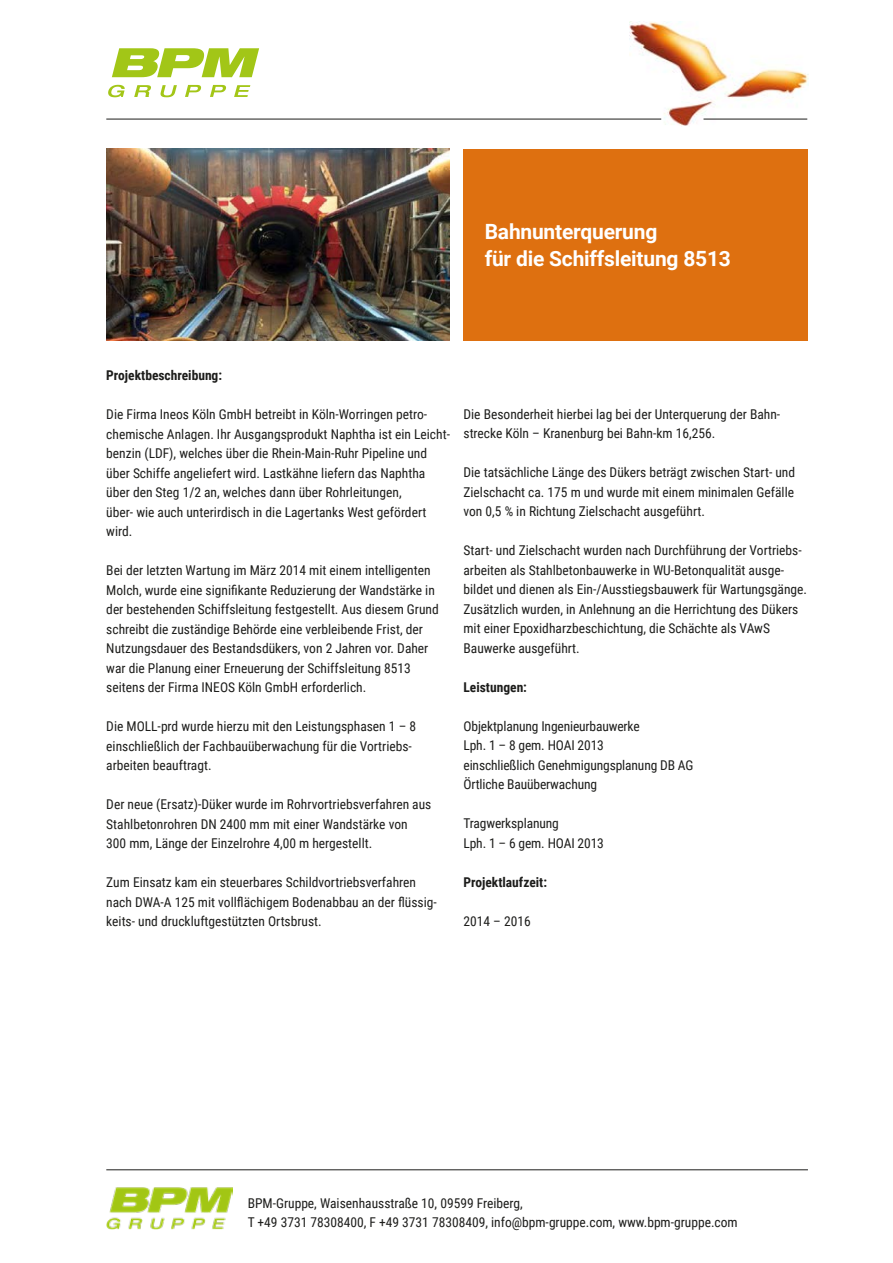
<style>
.page{position:relative;width:893px;height:1263px;background:#fff}
.page>*{position:absolute;margin:0;border:0;box-sizing:border-box;transform-origin:0 0}
.t1{font:700 21px/27px "Roboto";letter-spacing:-.01em;color:#fff}
.t2{font:13.5px/19.5px "Roboto Condensed";color:#1d1d1b}
.t3{font:700 13.5px "Roboto Condensed";color:#1d1d1b}
</style>
<div class="page">
<img style="left:629px;top:21px;width:179px;height:105px">
<svg style="left:112px;top:48px;width:147px;height:29px"></svg>
<svg style="left:108px;top:85px;width:17px;height:12px"></svg>
<svg style="left:160px;top:85px;width:17px;height:12px"></svg>
<svg style="left:134px;top:85px;width:17px;height:12px"></svg>
<svg style="left:210px;top:85px;width:16px;height:12px"></svg>
<svg style="left:234px;top:85px;width:16px;height:12px"></svg>
<svg style="left:185px;top:85px;width:16px;height:12px"></svg>
<hr style="left:106px;top:119px;width:555px;height:1px;background:#1d1d1b">
<hr style="left:703px;top:119px;width:104px;height:1px;background:#1d1d1b">
<div style="left:463px;top:149px;width:345px;height:191px;background:#de7010"></div>
<hr style="left:106px;top:1169px;width:702px;height:1px;background:#1d1d1b">
<img style="left:106px;top:149px;width:343px;height:191px">
<img style="left:106px;top:1187px;width:126px;height:42px">
<h1 class="t1" style="left:485px;top:217px;width:248px">Bahnunterquerung<br>für die Schiffsleitung 8513</h1>
<p class="t3" style="left:106px;top:366px;width:117px">Projektbeschreibung:</p>
<p class="t2" style="left:106px;top:404px;width:345px">Die Firma Ineos Köln GmbH betreibt in Köln-Worringen petro&shy;chemische Anlagen. Ihr Ausgangsprodukt Naphtha ist ein Leicht&shy;benzin (LDF), welches über die Rhein-Main-Ruhr Pipeline und über Schiffe angeliefert wird. Lastkähne liefern das Naphtha über den Steg 1/2 an, welches dann über Rohrleitungen,<br>über- wie auch unterirdisch in die Lagertanks West gefördert wird.</p>
<p class="t2" style="left:106px;top:560px;width:334px">Bei der letzten Wartung im März 2014 mit einem intelligenten Molch, wurde eine signifikante Reduzierung der Wandstärke in der bestehenden Schiffsleitung festgestellt. Aus diesem Grund schreibt die zuständige Behörde eine verbleibende Frist, der Nutzungsdauer des Bestandsdükers, von 2 Jahren vor. Daher war die Planung einer Erneuerung der Schiffsleitung 8513 seitens der Firma INEOS Köln GmbH erforderlich.</p>
<p class="t2" style="left:106px;top:716px;width:311px">Die MOLL-prd wurde hierzu mit den Leistungsphasen 1 – 8 einschließlich der Fachbauüberwachung für die Vortriebs&shy;arbeiten beauftragt.</p>
<p class="t2" style="left:106px;top:794px;width:327px">Der neue (Ersatz)-Düker wurde im Rohrvortriebsverfahren aus<br>Stahlbetonrohren DN 2400 mm mit einer Wandstärke von<br>300 mm, Länge der Einzelrohre 4,00 m hergestellt.</p>
<p class="t2" style="left:106px;top:872px;width:332px">Zum Einsatz kam ein steuerbares Schildvortriebsverfahren nach DWA-A 125 mit vollflächigem Bodenabbau an der flüssig&shy;keits- und druckluftgestützten Ortsbrust.</p>
<p class="t2" style="left:463px;top:404px;width:318px">Die Besonderheit hierbei lag bei der Unterquerung der Bahn&shy;strecke Köln – Kranenburg bei Bahn-km 16,256.</p>
<p class="t2" style="left:463px;top:462px;width:333px;text-align:justify">Die tatsächliche Länge des Dükers beträgt zwischen Start- und Zielschacht ca. 175 m und wurde mit einem minimalen Gefälle von 0,5 % in Richtung Zielschacht ausgeführt.</p>
<p class="t2" style="left:463px;top:540px;width:345px">Start- und Zielschacht wurden nach Durchführung der Vortriebs&shy;arbeiten als Stahlbetonbauwerke in WU-Betonqualität ausge&shy;bildet und dienen als Ein-/Ausstiegsbauwerk für Wartungsgänge.<br>Zusätzlich wurden, in Anlehnung an die Herrichtung des Dükers mit einer Epoxidharzbeschichtung, die Schächte als VAwS Bauwerke ausgeführt.</p>
<p class="t3" style="left:463px;top:678px;width:65px">Leistungen:</p>
<p class="t2" style="left:463px;top:716px;width:231px">Objektplanung Ingenieurbauwerke<br>Lph. 1 – 8 gem. HOAI 2013<br>einschließlich Genehmigungsplanung DB AG<br>Örtliche Bauüberwachung</p>
<p class="t2" style="left:463px;top:813px;width:142px">Tragwerksplanung<br>Lph. 1 – 6 gem. HOAI 2013</p>
<p class="t3" style="left:463px;top:873px;width:85px">Projektlaufzeit:</p>
<p class="t2" style="left:463px;top:911px;width:69px">2014 – 2016</p>
<p class="t2" style="left:248px;top:1192px;width:492px">BPM-Gruppe, Waisenhausstraße 10, 09599 Freiberg,<br>T +49 3731 78308400, F +49 3731 78308409, info@bpm-gruppe.com, www.bpm-gruppe.com</p>
</div>
